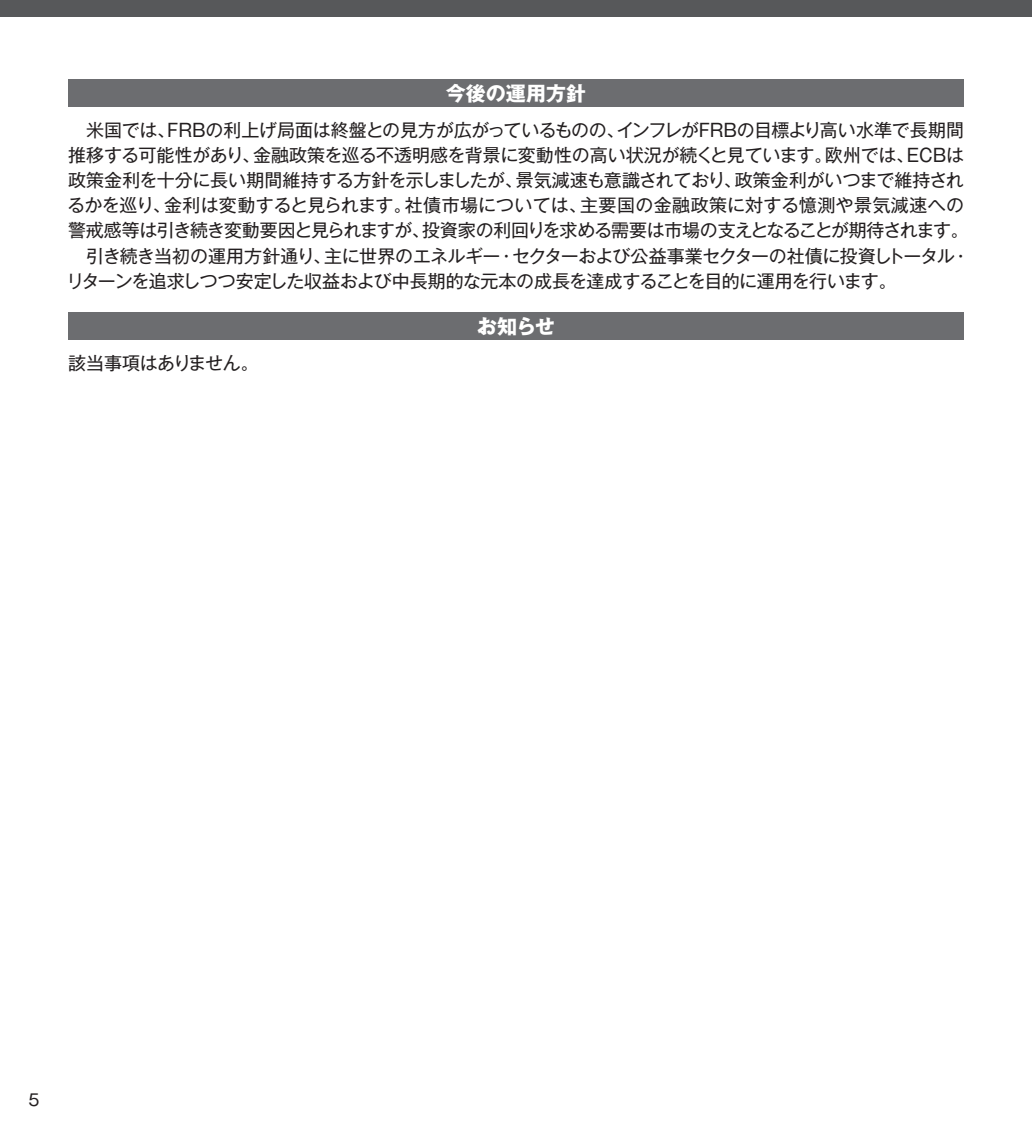
<style>
.page{position:relative;width:1032px;height:1134px;background:#fff}
.page>*{position:absolute;margin:0;border:0;box-sizing:border-box;transform-origin:0 0}
.t1{font:700 20px "Gothic MB101 Pr 5";color:#fff}
.t2{font:18px/25.2px "Gothic MB101 Pr 5";letter-spacing:-.015em;color:#231f20}
.t3{font:16px "Gothic MB101 Pr 5";color:#231f20}
</style>
<div class="page">
<div style="left:0;top:0;width:1032px;height:17px;background:#57585a"></div>
<div style="left:68px;top:79px;width:896px;height:28px;background:#6c6d70"></div>
<div style="left:68px;top:313px;width:896px;height:27px;background:#6c6d70"></div>
<p class="t1" style="left:446px;top:76px;width:141px">今後の運用方針</p>
<p class="t2" style="left:66px;top:116px;width:905px">　米国では、FRBの利上げ局面は終盤との見方が広がっているものの、インフレがFRBの目標より高い水準で長期間推移する可能性があり、金融政策を巡る不透明感を背景に変動性の高い状況が続くと見ています。欧州では、ECBは政策金利を十分に長い期間維持する方針を示しましたが、景気減速も意識されており、政策金利がいつまで維持されるかを巡り、金利は変動すると見られます。社債市場については、主要国の金融政策に対する憶測や景気減速への警戒感等は引き続き変動要因と見られますが、投資家の利回りを求める需要は市場の支えとなることが期待されます。　引き続き当初の運用方針通り、主に世界のエネルギー・セクターおよび公益事業セクターの社債に投資しトータル・リターンを追求しつつ安定した収益および中長期的な元本の成長を達成することを目的に運用を行います。</p>
<p class="t1" style="left:477px;top:310px;width:79px">お知らせ</p>
<p class="t2" style="left:68px;top:349px;width:192px">該当事項はありません。</p>
<p class="t3" style="left:29px;top:1087px;width:12px">5</p>
</div>
